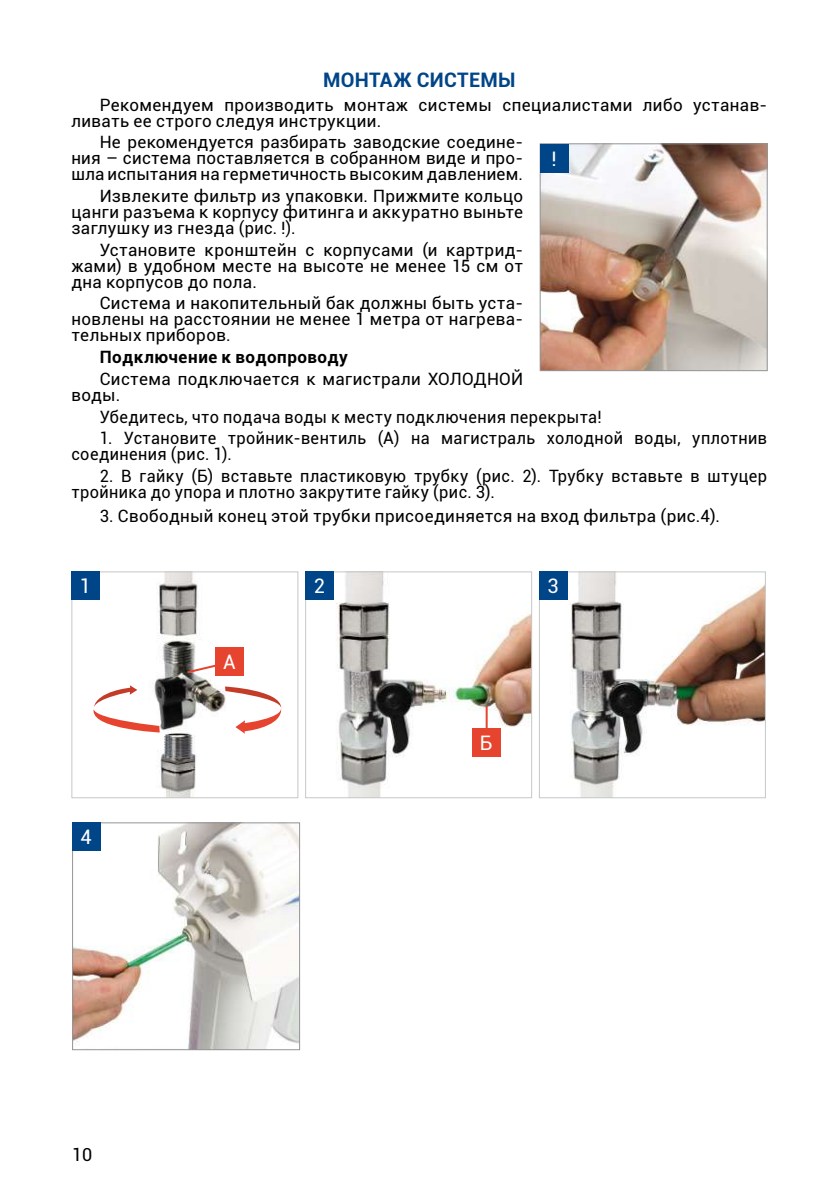
<style>
.page{position:relative;width:840px;height:1191px;background:#fff}
.page>*{position:absolute;margin:0;border:0;box-sizing:border-box;transform-origin:0 0}
.t1{font:700 20px "Roboto";letter-spacing:.015em;color:#004588}
.t2{font:20px "Roboto";color:#fff}
.t3{font:18px "Roboto";color:#000}
.t4{font:17px/16px "Roboto";letter-spacing:.025em;color:#000;text-align:justify}
.t5{font:17px/16px "Roboto";letter-spacing:.025em;color:#000;scale:.96 1}
.t6{font:700 17px "Roboto";letter-spacing:.025em;color:#000}
</style>
<div class="page">
<img style="left:541px;top:145px;width:224px;height:224px">
<div style="left:539px;top:143px;width:228px;height:228px;border:1px solid #939597"></div>
<div style="left:540px;top:144px;width:28px;height:28px;background:#004588"></div>
<img style="left:567px;top:573px;width:196px;height:223px">
<div style="left:538px;top:571px;width:227px;height:227px;border:1px solid #c6c7c8"></div>
<div style="left:538px;top:571px;width:29px;height:29px;background:#004588"></div>
<img style="left:154px;top:573px;width:91px;height:223px">
<div style="left:71px;top:571px;width:227px;height:227px;border:1px solid #c6c7c8"></div>
<div style="left:71px;top:571px;width:29px;height:29px;background:#004588"></div>
<svg style="left:185px;top:662px;width:30px;height:12px"></svg>
<div style="left:215px;top:648px;width:28px;height:28px;background:#e6442e"></div>
<img style="left:333px;top:573px;width:197px;height:223px">
<div style="left:305px;top:571px;width:227px;height:227px;border:1px solid #c6c7c8"></div>
<div style="left:305px;top:571px;width:28px;height:29px;background:#004588"></div>
<div style="left:471px;top:728px;width:29px;height:29px;background:#e6442e"></div>
<svg style="left:93px;top:685px;width:67px;height:47px"></svg>
<svg style="left:225px;top:686px;width:57px;height:47px"></svg>
<hr style="left:485px;top:706px;width:2px;height:24px;background:#e6442e">
<img style="left:74px;top:824px;width:224px;height:224px">
<div style="left:72px;top:822px;width:228px;height:228px;border:1px solid #939597"></div>
<div style="left:72px;top:822px;width:28px;height:28px;background:#004588"></div>
<p class="t1" style="left:323px;top:66px;width:194px">МОНТАЖ СИСТЕМЫ</p>
<p class="t4" style="left:71px;top:96px;width:697px;text-indent:28px">Рекомендуем производить монтаж системы специалистами либо устанав&shy;ливать ее строго следуя инструкции.</p>
<p class="t4" style="left:71px;top:134px;width:453px;text-indent:28px">Не рекомендуется разбирать заводские соедине&shy;ния – система поставляется в собранном виде и про&shy;шла испытания на герметичность высоким давлением.</p>
<p class="t4" style="left:71px;top:187px;width:453px;text-indent:28px">Извлеките фильтр из упаковки. Прижмите кольцо цанги разъема к корпусу фитинга и аккуратно выньте заглушку из гнезда (рис. !).</p>
<p class="t4" style="left:71px;top:241px;width:453px;text-indent:28px">Установите кронштейн с корпусами (и картрид&shy;жами) в удобном месте на высоте не менее 15 см от дна корпусов до пола.</p>
<p class="t4" style="left:71px;top:295px;width:453px;text-indent:28px">Система и накопительный бак должны быть уста&shy;новлены на расстоянии не менее 1 метра от нагрева&shy;тельных приборов.</p>
<p class="t6" style="left:100px;top:345px;width:249px">Подключение к водопроводу</p>
<p class="t4" style="left:71px;top:370px;width:453px;text-indent:28px">Система подключается к магистрали ХОЛОДНОЙ воды.</p>
<p class="t5" style="left:100px;top:408px;width:524px">Убедитесь, что подача воды к месту подключения перекрыта!</p>
<p class="t5" style="left:71px;top:429px;width:725px;text-indent:28px">1. Установите тройник-вентиль (А) на магистраль холодной воды, уплотнив соединения (рис. 1).</p>
<p class="t5" style="left:71px;top:467px;width:725px;text-indent:28px">2. В гайку (Б) вставьте пластиковую трубку (рис. 2). Трубку вставьте в штуцер тройника до упора и плотно закрутите гайку (рис. 3).</p>
<p class="t4" style="left:100px;top:507px;width:621px">3. Свободный конец этой трубки присоединяется на вход фильтра (рис.4).</p>
<p class="t2" style="left:551px;top:144px;width:7px">!</p>
<p class="t2" style="left:80px;top:572px;width:13px">1</p>
<p class="t2" style="left:547px;top:572px;width:13px">3</p>
<p class="t2" style="left:313px;top:572px;width:13px">2</p>
<p class="t2" style="left:81px;top:823px;width:13px">4</p>
<p class="t3" style="left:72px;top:1141px;width:22px">10</p>
<p class="t2" style="left:223px;top:648px;width:14px">А</p>
<p class="t2" style="left:479px;top:729px;width:14px">Б</p>
</div>
